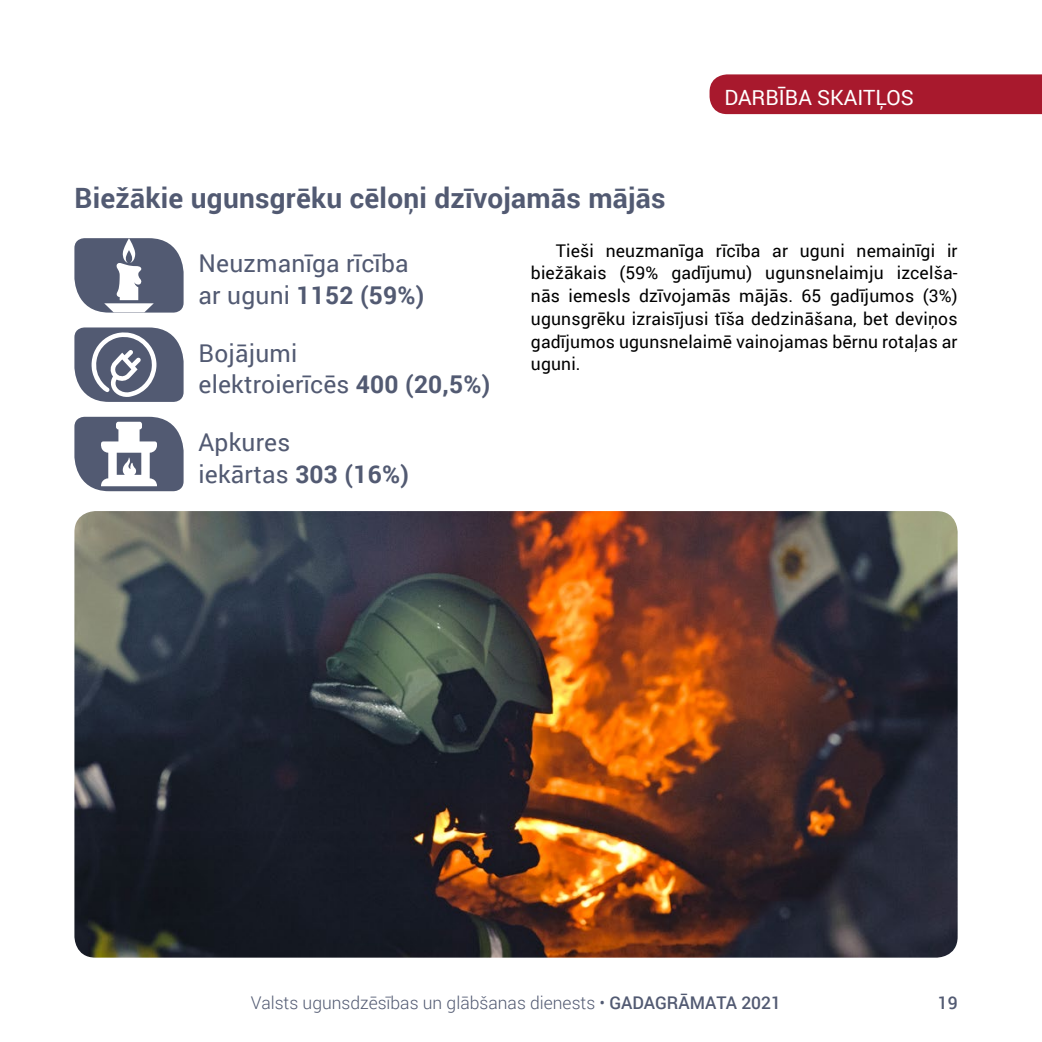
<style>
.page{position:relative;width:1042px;height:1042px;background:#fff}
.page>*{position:absolute;margin:0;border:0;box-sizing:border-box;transform-origin:0 0}
.t1{font:700 28px "Roboto";letter-spacing:.01em;color:#525a72}
.t2{font:24.5px/31.5px "Roboto";letter-spacing:.01em;color:#525a72}
.t3{font:21px "Roboto";color:#fff}
.t4{font:17.5px/22.8px "Roboto";letter-spacing:.01em;color:#000;text-align:justify}
.t5{font:300 17.5px "Roboto";color:#525a72}
.t6{font:500 17.5px "Roboto";color:#525a72}
.s1{font-weight:700}
.s2{font-weight:500}
</style>
<div class="page">
<div style="left:709px;top:74px;width:333px;height:40px;background:#a8192d"></div>
<svg style="left:74px;top:327px;width:110px;height:75px"></svg>
<svg style="left:74px;top:417px;width:110px;height:74px"></svg>
<svg style="left:74px;top:238px;width:110px;height:75px"></svg>
<img style="left:74px;top:511px;width:883px;height:446px">
<p class="t3" style="left:724px;top:83px;width:191px">DARBĪBA SKAITĻOS</p>
<h1 class="t1" style="left:74px;top:178px;width:593px">Biežākie ugunsgrēku cēloņi dzīvojamās mājās</h1>
<p class="t4" style="left:531px;top:238px;width:428px;text-indent:25px">Tieši neuzmanīga rīcība ar uguni nemainīgi ir biežākais (59% gadījumu) ugunsnelaimju izcelša&shy;nās iemesls dzīvojamās mājās. 65 gadījumos (3%) ugunsgrēku izraisījusi tīša dedzināšana, bet deviņos gadījumos ugunsnelaimē vainojamas bērnu rotaļas ar uguni.</p>
<h2 class="t2" style="left:198px;top:247px;width:227px">Neuzmanīga rīcība ar uguni <span class="s1">1152 (59%)</span></h2>
<h2 class="t2" style="left:198px;top:336px;width:293px">Bojājumi<br>elektroierīcēs <span class="s1">400 (20,5%)</span></h2>
<h2 class="t2" style="left:198px;top:426px;width:212px">Apkures<br>iekārtas <span class="s1">303 (16%)</span></h2>
<p class="t5" style="left:251px;top:990px;width:532px">Valsts ugunsdzēsības un glābšanas dienests • <span class="s2">GADAGRĀMATA 2021</span></p>
<p class="t6" style="left:938px;top:990px;width:21px">19</p>
</div>
